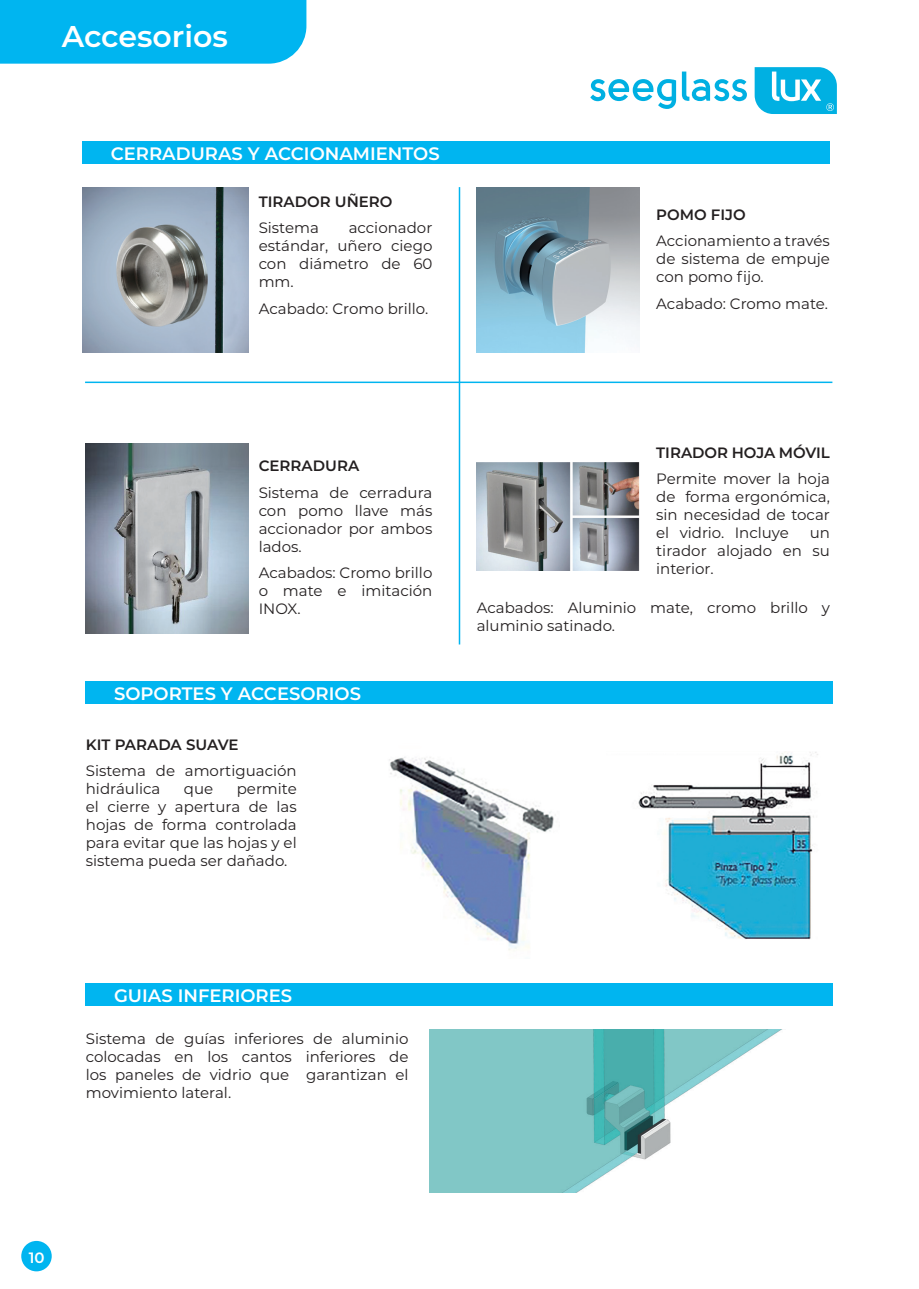
<style>
.page{position:relative;width:919px;height:1289px;background:#fff}
.page>*{position:absolute;margin:0;border:0;box-sizing:border-box;transform-origin:0 0}
.t1{font:600 30px "Montserrat";color:#fff}
.t2{font:600 18px "Montserrat";color:#fff}
.Texto{font:15px/18px "Montserrat";color:#231f20;text-align:justify}
.Texto-2{font:600 15px "Montserrat";color:#231f20}
.t3{font:600 15px "Montserrat";color:#fff}
</style>
<div class="page">
<div style="left:0;top:0;width:306px;height:64px;background:#00b5f0"></div>
<svg style="left:590px;top:72px;width:156px;height:37px"></svg>
<svg style="left:754px;top:67px;width:82px;height:47px"></svg>
<div style="left:83px;top:141px;width:746px;height:22px;background:#00b5f0"></div>
<hr style="left:85px;top:381px;width:747px;height:2px;background:#00b5f0">
<div style="left:86px;top:682px;width:747px;height:22px;background:#00b5f0"></div>
<div style="left:86px;top:983px;width:747px;height:22px;background:#00b5f0"></div>
<hr style="left:458px;top:187px;width:2px;height:457px;background:#00b5f0">
<img style="left:83px;top:187px;width:165px;height:165px">
<img style="left:85px;top:443px;width:163px;height:191px">
<img style="left:476px;top:187px;width:163px;height:165px">
<img style="left:476px;top:462px;width:163px;height:108px">
<img style="left:429px;top:1029px;width:354px;height:163px">
<div style="left:21px;top:1240px;width:31px;height:31px;background:#00b5f0;border-radius:50%"></div>
<img style="left:389px;top:757px;width:165px;height:193px">
<img style="left:638px;top:752px;width:180px;height:187px">
<p class="t1" style="left:62px;top:15px;width:168px">Accesorios</p>
<p class="t2" style="left:111px;top:140px;width:330px">CERRADURAS Y ACCIONAMIENTOS</p>
<p class="Texto-2" style="left:259px;top:191px;width:135px">TIRADOR UÑERO</p>
<p class="Texto" style="left:259px;top:218px;width:62px">Sistema</p>
<p class="Texto" style="left:259px;top:218px;width:175px;text-indent:90px">accionador estándar, uñero ciego con diámetro de 60 mm.</p>
<p class="Texto" style="left:259px;top:299px;width:171px">Acabado: Cromo brillo.</p>
<p class="Texto-2" style="left:656px;top:204px;width:91px">POMO FIJO</p>
<p class="Texto" style="left:656px;top:231px;width:175px">Accionamiento a través de sistema de empuje con pomo fijo.</p>
<p class="Texto" style="left:656px;top:294px;width:173px">Acabado: Cromo mate.</p>
<p class="Texto-2" style="left:259px;top:455px;width:102px">CERRADURA</p>
<p class="Texto" style="left:259px;top:482px;width:175px">Sistema de cerradura con pomo llave más accionador por ambos lados.</p>
<p class="Texto" style="left:259px;top:563px;width:175px">Acabados: Cromo brillo o mate e imitación INOX.</p>
<p class="t2" style="left:114px;top:681px;width:248px">SOPORTES Y ACCESORIOS</p>
<p class="Texto-2" style="left:86px;top:733px;width:154px">KIT PARADA SUAVE</p>
<p class="Texto" style="left:86px;top:761px;width:212px">Sistema de amortiguación hidráulica</p>
<p class="Texto" style="left:86px;top:779px;width:212px;text-indent:151px">permite el cierre y apertura de las hojas de forma controlada para evitar que las hojas y el sistema pueda ser dañado.</p>
<p class="Texto" style="left:184px;top:779px;width:31px">que</p>
<p class="Texto-2" style="left:656px;top:442px;width:175px">TIRADOR HOJA MÓVIL</p>
<p class="Texto" style="left:656px;top:469px;width:175px">Permite mover la hoja de forma ergonómica, sin necesidad de tocar el vidrio. Incluye</p>
<p class="Texto" style="left:656px;top:523px;width:175px;text-indent:153px">un tirador alojado en su interior.</p>
<p class="Texto" style="left:476px;top:597px;width:355px">Acabados: Aluminio mate, cromo brillo y aluminio satinado.</p>
<p class="t2" style="left:114px;top:983px;width:180px">GUIAS INFERIORES</p>
<p class="Texto" style="left:86px;top:1029px;width:324px">Sistema de guías inferiores de aluminio colocadas en los cantos inferiores de los paneles de vidrio que garantizan el movimiento lateral.</p>
<p class="t3" style="left:29px;top:1246px;width:17px">10</p>
</div>
